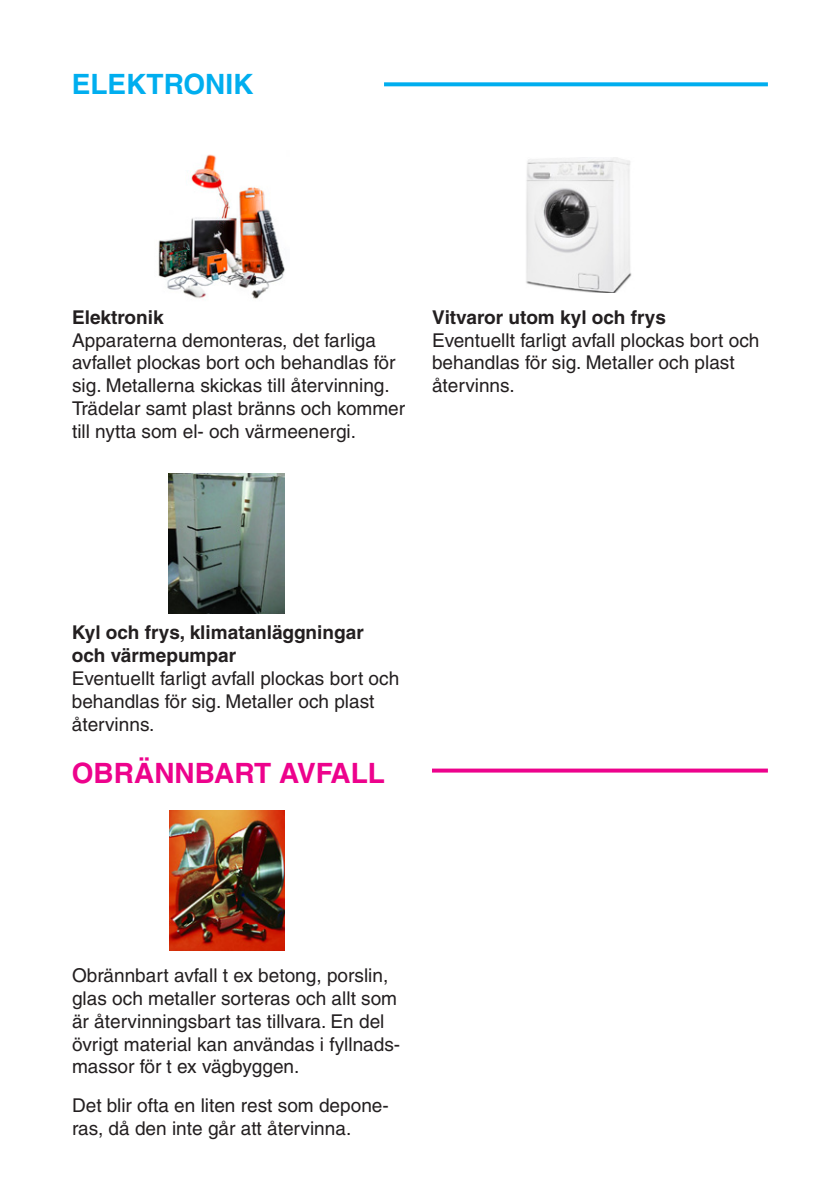
<style>
.page{position:relative;width:840px;height:1191px;background:#fff}
.page>*{position:absolute;margin:0;border:0;box-sizing:border-box;transform-origin:0 0}
.t1{font:700 28px "Helvetica";color:#ed028c}
.t2{font:700 28px "Helvetica";color:#00aeef}
.t3{font:19px/22.8px "Helvetica";color:#231f20}
.t4{font:700 19px "Helvetica";color:#231f20}
.s1{font-weight:700}
</style>
<div class="page">
<img style="left:158px;top:154px;width:127px;height:145px">
<img style="left:526px;top:157px;width:106px;height:135px">
<img style="left:169px;top:473px;width:115px;height:140px">
<img style="left:170px;top:810px;width:115px;height:140px">
<svg style="left:384px;top:82px;width:383px;height:4px;fill:#00aeef"></svg>
<svg style="left:432px;top:768px;width:335px;height:4px"></svg>
<p class="t2" style="left:72px;top:67px;width:183px">ELEKTRONIK</p>
<p class="t3" style="left:72px;top:306px;width:334px"><span class="s1">Elektronik<br></span>Apparaterna demonteras, det farliga avfallet plockas bort och behandlas för sig. Metallerna skickas till återvinning.<br>Trädelar samt plast bränns och kommer till nytta som el- och värmeenergi.</p>
<p class="t3" style="left:432px;top:306px;width:329px"><span class="s1">Vitvaror utom kyl och frys<br></span>Eventuellt farligt avfall plockas bort och behandlas för sig. Metaller och plast återvinns.</p>
<p class="t4" style="left:72px;top:621px;width:293px">Kyl och frys, klimatanläggningar</p>
<p class="t3" style="left:72px;top:644px;width:329px"><span class="s1">och värmepumpar<br></span>Eventuellt farligt avfall plockas bort och behandlas för sig. Metaller och plast återvinns.</p>
<p class="t1" style="left:72px;top:756px;width:314px">OBRÄNNBART AVFALL</p>
<p class="t3" style="left:72px;top:964px;width:329px">Obrännbart avfall t ex betong, porslin, glas och metaller sorteras och allt som är återvinningsbart tas tillvara. En del övrigt material kan användas i fyllnads&shy;massor för t ex vägbyggen.</p>
<p class="t3" style="left:72px;top:1094px;width:318px">Det blir ofta en liten rest som depone&shy;ras, då den inte går att återvinna.</p>
</div>
